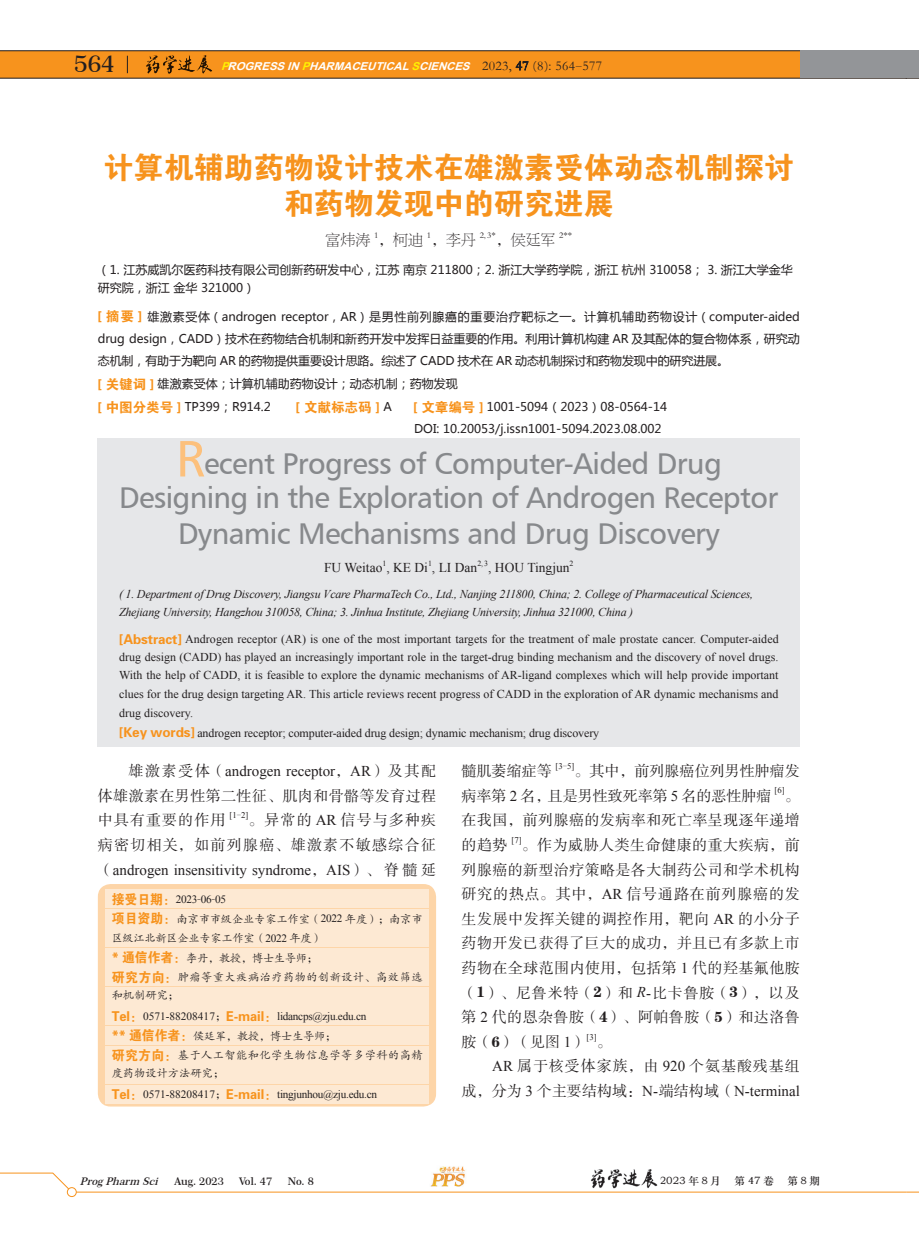
<style>
.page{position:relative;width:919px;height:1238px;background:#fff}
.page>*{position:absolute;margin:0;border:0;box-sizing:border-box;transform-origin:0 0}
.t1{font:30px/35.2px "Humanist 777 BT Roman B";letter-spacing:-.02em;color:#87898c;text-align:center}
.t2{font:30px/36px "FZDHTK GBK1 0";color:#f7931d;text-align:center}
.t3{font:600 23.1px "Century 751 BT";color:#231f20}
.t4{font:15px/24.6px "FZSSK GBK1 0";letter-spacing:.025em;color:#231f20;text-align:justify}
.t5{font:15px "Times New Roman";color:#231f20}
.t6{font:15px/24.6px "FZSSK GBK1 0";color:#231f20}
.t7{font:15px/24.6px "FZSSK GBK1 0";letter-spacing:.085em;color:#231f20;text-align:right}
.t8{font:15px "FZSSK GBK1 0";letter-spacing:.005em;color:#231f20}
.t9{font:15px "FZSSK GBK1 0";letter-spacing:.06em;color:#231f20}
.t10{font:15px "FZBSK GBK1 0";letter-spacing:-.005em;color:#231f20}
.t11{font:13.5px "Times New Roman";color:#231f20}
.t12{font:13.5px "FZDHTK GBK1 0";color:#f7931d}
.t13{font:12px/18.8px "Times New Roman";color:#231f20}
.t14{font:12px/22.5px "Microsoft Ya Hei";color:#231f20}
.t15{font:italic 12px/18px "Times New Roman";letter-spacing:-.02em;color:#231f20}
.t16{font:11.25px/19.5px "FZKTK GBK1 0";color:#231f20}
.t17{font:11.25px "Times New Roman";letter-spacing:-.025em;color:#231f20}
.t18{font:11.25px/19.5px "FZKTK GBK1 0";letter-spacing:.04em;color:#231f20}
.t19{font:italic 700 10.95px "Arial";color:#fff;scale:1.04 1}
.t20{font:600 10.5px "Century 751 BT";color:#231f20}
.t21{font:10.5px "ST Zhongsong";letter-spacing:.125em;color:#231f20}
.t22{font:italic 600 10.5px "Century 751 BT";color:#231f20}
.t23{font:8.7px "Times New Roman";color:#231f20}
.t24{font:8.7px "FZBSK GBK1 0";color:#231f20}
.t25{font:8.7px "FZSSK GBK1 0";color:#231f20}
.t26{font:7.8px "Times New Roman";color:#231f20}
.s1{color:#fff101}
.s2{font-family:"Garamond";font-weight:400;font-style:normal;font-size:13.5px;color:#231f20}
.s3{font-family:"FZFSK GBK1 0";font-weight:400;font-style:normal;font-size:13.5px;color:#231f20}
.s4{font-family:"Sim Sun";font-weight:400;font-style:normal;font-size:13.5px;color:#231f20}
.s5{font-family:"FZSSK GBK1 0"}
.s6{font-family:"FZBSK GBK1 0"}
.s7{font-family:"FZDHTK GBK1 0";font-size:13.5px;color:#f7931d}
.s8{font-family:"Microsoft Ya Hei";font-size:12px;color:#231f20}
.s9{font-size:51px;color:#fcc07c}
.s10{font-family:"Sim Sun"}
.s11{font-family:"Times New Roman"}
.s12{font-family:"FZCSK GBK1 0"}
.s13{font-family:"Times New Roman";font-style:italic}
.s14{font-family:"FZKTK GBK1 0"}
</style>
<div class="page">
<svg style="left:906px;top:1191px;width:12px;height:1px"></svg>
<svg style="left:0;top:1172px;width:69px;height:20px"></svg>
<hr style="left:72px;top:1191px;width:834px;height:1px;background:#f7931d">
<div style="left:67px;top:1187px;width:9px;height:9px;background:#fff;border-radius:50%"></div>
<div style="left:67px;top:1187px;width:9px;height:9px;border:1px solid #f7931d;border-radius:50%"></div>
<img style="left:430px;top:1166px;width:35px;height:21px">
<img style="left:590px;top:1169px;width:68px;height:20px">
<svg style="left:0;top:50px;width:918px;height:28px;background:#de8d2d"></svg>
<div style="left:98px;top:438px;width:701px;height:308px;background:#e6e7e9"></div>
<svg style="left:98px;top:884px;width:338px;height:222px;background:#fddbb6"></svg>
<div style="left:105px;top:889px;width:323px;height:18px;background:#fde9d3"></div>
<div style="left:105px;top:928px;width:323px;height:18px;background:#fde9d3"></div>
<div style="left:105px;top:987px;width:323px;height:18px;background:#fde9d3"></div>
<div style="left:105px;top:1065px;width:323px;height:18px;background:#fde9d3"></div>
<div style="left:105px;top:909px;width:323px;height:18px;background:#fde9d3"></div>
<div style="left:105px;top:967px;width:323px;height:19px;background:#fde9d3"></div>
<div style="left:105px;top:1045px;width:323px;height:19px;background:#fde9d3"></div>
<div style="left:105px;top:948px;width:323px;height:18px;background:#fde9d3"></div>
<div style="left:105px;top:1026px;width:323px;height:18px;background:#fde9d3"></div>
<div style="left:105px;top:1006px;width:323px;height:19px;background:#fde9d3"></div>
<div style="left:105px;top:1084px;width:323px;height:19px;background:#fde9d3"></div>
<h2 class="t3" style="left:74px;top:50px;width:42px">564</h2>
<p class="t19" style="left:221px;top:58px;width:368px"><span class="s1">P</span>ROGRESSIN<span class="s1">P</span>HARMACEUTICAL<span class="s1">S</span>CIENCES <span class="s2">2 0 2 3 ,</span> <span class="s2">4 7</span> <span class="s3">(</span> <span class="s2">8</span> <span class="s3">)</span> <span class="s2">: 5 6 4</span> <span class="s4">-</span> <span class="s2">5 7 7</span></p>
<h1 class="t2" style="left:104px;top:150px;width:692px">计算机辅助药物设计技术在雄激素受体动态机制探讨和药物发现中的研究进展</h1>
<p class="t10" style="left:325px;top:232px;width:46px">富炜涛</p>
<p class="t24" style="left:374px;top:231px;width:6px">1</p>
<p class="t10" style="left:378px;top:232px;width:46px">，柯迪</p>
<p class="t24" style="left:427px;top:231px;width:6px">1</p>
<p class="t10" style="left:431px;top:232px;width:46px">，李丹</p>
<p class="t24" style="left:479px;top:231px;width:18px">2, 3<span class="s5">*</span></p>
<p class="t10" style="left:496px;top:232px;width:61px">，侯廷军</p>
<p class="t25" style="left:559px;top:231px;width:14px"><span class="s6">2</span>**</p>
<p class="t14" style="left:98px;top:261px;width:696px;line-height:17.4px">（1. 江苏威凯尔医药科技有限公司创新药研发中心，江苏 南京 211800；2. 浙江大学药学院，浙江 杭州 310058； 3. 浙江大学金华研究院，浙江 金华 321000）</p>
<p class="t14" style="left:98px;top:305px;width:703px"><span class="s7">[ 摘要 ]</span> 雄激素受体（androgen receptor，AR）是男性前列腺癌的重要治疗靶标之一。计算机辅助药物设计（computer-aided drug design，CADD）技术在药物结合机制和新药开发中发挥日益重要的作用。利用计算机构建 AR 及其配体的复合物体系，研究动态机制，有助于为靶向 AR 的药物提供重要设计思路。综述了 CADD 技术在 AR 动态机制探讨和药物发现中的研究进展。<br><span class="s7">[ 关键词 ]</span> 雄激素受体；计算机辅助药物设计；动态机制；药物发现<br><span class="s7">[ 中图分类号 ]</span> TP399；R914.2</p>
<p class="t12" style="left:296px;top:399px;width:97px">[ 文献标志码 ] <span class="s8">A</span></p>
<p class="t14" style="left:413px;top:395px;width:255px;line-height:21.8px"><span class="s7">[ 文章编号 ]</span> 1001-5094（2023）08-0564-14<br>DOI: 10.20053/j.issn1001-5094.2023.08.002</p>
<h1 class="t1" style="left:119px;top:445px;width:660px"><span class="s9">R</span>ecent Progress of Computer-Aided Drug<br>Designing in the Exploration of Androgen Receptor<br>Dynamic Mechanisms and Drug Discovery</h1>
<p class="t11" style="left:324px;top:558px;width:155px">FU Weitao , KE Di , LI Dan</p>
<p class="t26" style="left:382px;top:558px;width:5px">1</p>
<p class="t26" style="left:428px;top:558px;width:5px">1</p>
<p class="t26" style="left:477px;top:558px;width:12px">2,3</p>
<p class="t11" style="left:488px;top:558px;width:83px">, HOU Tingjun</p>
<p class="t26" style="left:569px;top:558px;width:5px">2</p>
<p class="t15" style="left:119px;top:585px;width:635px">( 1. Department of Drug Discovery, Jiangsu Vcare PharmaTech Co., Ltd., Nanjing 211800, China; 2. College of Pharmaceutical Sciences,<br>Zhejiang University, Hangzhou 310058, China; 3. Jinhua Institute, Zhejiang University, Jinhua 321000, China )</p>
<p class="t13" style="left:119px;top:629px;width:661px"><span class="s7">[Abstract]</span> Androgen receptor (AR) is one of the most important targets for the treatment of male prostate cancer. Computer-aided drug design (CADD) has played an increasingly important role in the target-drug binding mechanism and the discovery of novel drugs.<br>With the help of CADD, it is feasible to explore the dynamic mechanisms of AR-ligand complexes which will help provide important clues for the drug design targeting AR. This article reviews recent progress of CADD in the exploration of AR dynamic mechanisms and drug discovery.<br><span class="s7">[Key words]</span> androgen receptor; computer-aided drug design; dynamic mechanism; drug discovery</p>
<p class="t5" style="left:128px;top:761px;width:309px"><span class="s5">雄激素受体（</span>androgen receptor<span class="s5">，</span>AR<span class="s5">）及其配</span></p>
<p class="t4" style="left:98px;top:784px;width:340px">体雄激素在男性第二性征、肌肉和骨骼等发育过程中具有重要的作用</p>
<p class="t4" style="left:461px;top:759px;width:92px">髓肌萎缩症等</p>
<p class="t23" style="left:555px;top:760px;width:20px">[3<span class="s10">-</span>5]</p>
<p class="t6" style="left:461px;top:759px;width:339px;text-indent:113px">。其中，前列腺癌位列男性肿瘤发病率第 <span class="s11">2</span> 名，且是男性致死率第 <span class="s11">5</span> 名的恶性肿瘤</p>
<p class="t23" style="left:774px;top:784px;width:12px">[6]</p>
<p class="t4" style="left:461px;top:784px;width:340px;text-indent:323px">。在我国，前列腺癌的发病率和死亡率呈现逐年递增的趋势</p>
<p class="t23" style="left:229px;top:809px;width:20px">[1<span class="s10">-</span>2]</p>
<p class="t7" style="left:98px;top:808px;width:340px">。异常的 <span class="s11">AR</span> 信号与多种疾<br>病密切相关，如前列腺癌、雄激素不敏感综合征</p>
<p class="t5" style="left:98px;top:859px;width:340px"><span class="s5">（</span>androgen insensitivity syndrome<span class="s5">，</span>AIS<span class="s5">）、脊髓延</span></p>
<p class="t23" style="left:511px;top:833px;width:12px">[7]</p>
<p class="t4" style="left:461px;top:833px;width:340px;text-indent:60px">。作为威胁人类生命健康的重大疾病，前列腺癌的新型治疗策略是各大制药公司和学术机构研究的热点。其中，<span class="s11">AR</span> 信号通路在前列腺癌的发生发展中发挥关键的调控作用，靶向 <span class="s11">AR</span> 的小分子药物开发已获得了巨大的成功，并且已有多款上市药物在全球范围内使用，包括第 <span class="s11">1</span> 代的羟基氟他胺（<span class="s12">1</span>）、尼鲁米特（<span class="s12">2</span>）和 <span class="s13">R</span><span class="s11">-</span>比卡鲁胺（<span class="s12">3</span>），以及第 <span class="s11">2</span> 代的恩杂鲁胺（<span class="s12">4</span>）、阿帕鲁胺（<span class="s12">5</span>）和达洛鲁胺（<span class="s12">6</span>）（见图 <span class="s11">1</span>）</p>
<p class="t17" style="left:112px;top:891px;width:116px"><span class="s7">接受日期：</span>2023<span class="s14">-</span>06<span class="s14">-</span>05</p>
<p class="t16" style="left:112px;top:909px;width:312px"><span class="s7">项目资助：</span>南京市市级企业专家工作室（<span class="s11">2022</span> 年度）；南京市区级江北新区企业专家工作室（<span class="s11">2022</span> 年度）<br><span class="s7">* 通信作者：</span>李丹，教授，博士生导师；<br><span class="s7">研究方向：</span>肿瘤等重大疾病治疗药物的创新设计、高效筛选</p>
<p class="t16" style="left:112px;top:986px;width:69px">和机制研究；</p>
<p class="t17" style="left:112px;top:1008px;width:256px"><span class="s7">Tel：</span>0571-88208417<span class="s14">；</span><span class="s7">E-mail：</span>lidancps<span class="s14">@</span>zju<span class="s14">.</span>edu<span class="s14">.</span>cn</p>
<p class="t18" style="left:112px;top:1026px;width:312px"><span class="s7">** 通信作者：</span>侯廷军，教授，博士生导师；<br><span class="s7">研究方向：</span>基于人工智能和化学生物信息学等多学科的高精</p>
<p class="t16" style="left:112px;top:1064px;width:114px">度药物设计方法研究；</p>
<p class="t17" style="left:112px;top:1086px;width:267px"><span class="s7">Tel：</span>0571-88208417<span class="s14">；</span><span class="s7">E-mail：</span>tingjunhou<span class="s14">@</span>zju<span class="s14">.</span>edu<span class="s14">.</span>cn</p>
<p class="t23" style="left:586px;top:1030px;width:12px">[3]</p>
<p class="t4" style="left:596px;top:1030px;width:16px">。</p>
<p class="t9" style="left:492px;top:1058px;width:309px"><span class="s11">AR</span> 属于核受体家族，由 <span class="s11">920</span> 个氨基酸残基组</p>
<p class="t8" style="left:461px;top:1082px;width:340px">成，分为 <span class="s11">3</span> 个主要结构域：<span class="s11">N-</span>端结构域（<span class="s11">N-terminal</span></p>
<p class="t22" style="left:80px;top:1174px;width:83px">ProgPharm Sci</p>
<p class="t20" style="left:174px;top:1174px;width:51px">Aug. 2023</p>
<p class="t20" style="left:239px;top:1174px;width:35px">Vol. 47</p>
<p class="t20" style="left:288px;top:1174px;width:28px">No. 8</p>
<p class="t21" style="left:659px;top:1173px;width:63px">2023 年 8 月</p>
<p class="t21" style="left:734px;top:1173px;width:41px">第47卷</p>
<p class="t21" style="left:787px;top:1173px;width:34px">第8期</p>
</div>
